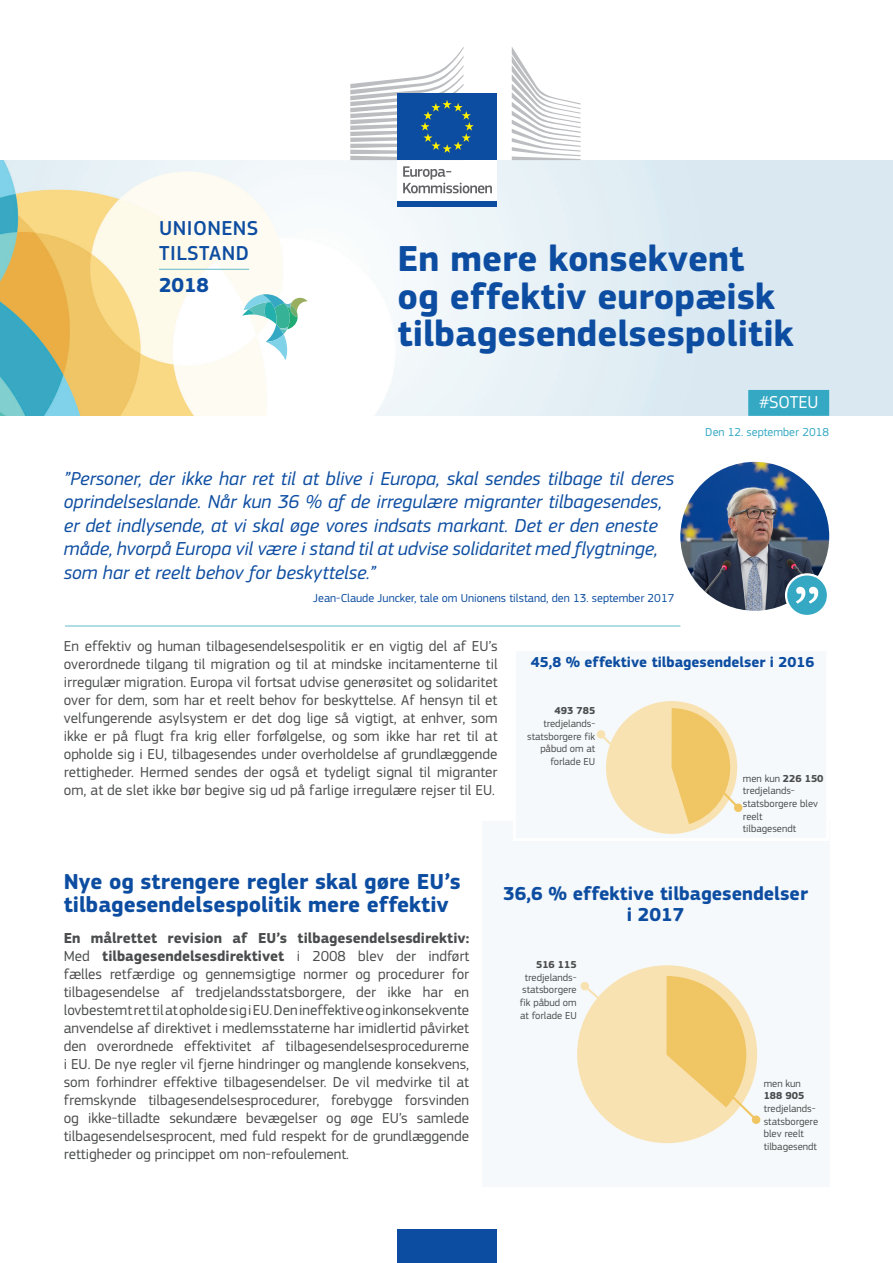
<style>
.page{position:relative;width:893px;height:1263px;background:#fff}
.page>*{position:absolute;margin:0;border:0;box-sizing:border-box;transform-origin:0 0}
.doc_title{font:700 37.5px/37.5px "EC Square Sans Pro";color:#0d4da1}
.title_1{font:700 22.5px/22.5px "EC Square Sans Pro";color:#0d4da1}
.theme1{font:500 21px/25.2px "EC Square Sans Pro";letter-spacing:.02em;color:#0d4da1}
.theme2{font:700 21px "EC Square Sans Pro";color:#0d4da1}
.quote{font:italic 19.5px/23.4px "EC Square Sans Pro";letter-spacing:-.005em;color:#0d4da1}
.graph_title_2{font:700 19.5px/21.5px "EC Square Sans Pro";color:#0d4da1;text-align:center}
.tweet{font:18px "EC Square Sans Pro";color:#fff}
.body{font:15px/18px "EC Square Sans Pro";color:#4b4c4d;text-align:justify}
.body_break{font:15px/18px "EC Square Sans Pro";color:#4b4c4d;text-align:justify}
.graph_title{font:700 15px "EC Square Sans Pro";color:#0d4da1}
.quote_auth{font:12px "EC Square Sans Pro";color:#0d4da1}
.doc_date{font:12px "EC Square Sans Pro";color:#35a9c4}
.graph_body_next{font:10.5px/12.6px "EC Square Sans Pro";color:#4b4c4d}
.graph_body_right_nex{font:10.5px/12.6px "EC Square Sans Pro";color:#4b4c4d;text-align:right}
.graph_body{font:10.5px "EC Square Sans Pro";color:#4b4c4d}
.graph_body_right{font:700 10.5px "EC Square Sans Pro";color:#4b4c4d}
.graph_body_next-2{font:700 10.5px "EC Square Sans Pro";color:#4b4c4d}
.s1{font-weight:700}
</style>
<div class="page">
<img style="left:0;top:160px;width:893px;height:256px">
<img style="left:680px;top:462px;width:149px;height:149px;border-radius:74px">
<svg style="left:242px;top:294px;width:66px;height:66px"></svg>
<div style="left:786px;top:574px;width:42px;height:42px;background:#35a9c4;border-radius:50%"></div>
<div style="left:785px;top:573px;width:44px;height:44px;border:2px solid #fff;border-radius:50%"></div>
<svg style="left:796px;top:587px;width:22px;height:17px"></svg>
<div style="left:482px;top:821px;width:347px;height:365px;background:#f5f9fb"></div>
<div style="left:513px;top:648px;width:316px;height:193px;background:#f5f9fb"></div>
<div style="left:748px;top:390px;width:81px;height:26px;background:#35a9c4"></div>
<hr style="left:159px;top:269px;width:90px;height:1px;background:#61bbc8">
<hr style="left:65px;top:626px;width:615px;height:1px;background:#61bbc8">
<svg style="left:603px;top:731px;width:13px;height:18px"></svg>
<div style="left:597px;top:730px;width:8px;height:9px;background:#f9e2b2;border-radius:50%"></div>
<div style="left:606px;top:701px;width:131px;height:133px;background:#f9e2b2;border-radius:50%"></div>
<svg style="left:672px;top:708px;width:71px;height:116px"></svg>
<div style="left:577px;top:965px;width:180px;height:178px;background:#f9e2b2;border-radius:50%"></div>
<svg style="left:580px;top:982px;width:27px;height:24px"></svg>
<svg style="left:666px;top:976px;width:92px;height:147px"></svg>
<div style="left:752px;top:1115px;width:9px;height:9px;background:#f0c564;border-radius:50%"></div>
<div style="left:397px;top:158px;width:100px;height:44px;background:#fff"></div>
<div style="left:397px;top:201px;width:100px;height:6px;background:#0d4da1"></div>
<svg style="left:512px;top:47px;width:69px;height:113px"></svg>
<div style="left:397px;top:94px;width:100px;height:66px;background:#0d4da1"></div>
<svg style="left:350px;top:47px;width:124px;height:113px"></svg>
<svg style="left:403px;top:166px;width:89px;height:27px"></svg>
<div style="left:397px;top:1229px;width:100px;height:34px;background:#0d4da1"></div>
<p class="theme1" style="left:159px;top:216px;width:101px">UNIONENS<br>TILSTAND</p>
<p class="theme2" style="left:159px;top:272px;width:52px">2018</p>
<p class="doc_title" style="left:398px;top:241px;width:398px">En mere konsekvent og effektiv europæisk tilbagesendelsespolitik</p>
<p class="tweet" style="left:759px;top:392px;width:61px">#SOTEU</p>
<p class="doc_date" style="left:705px;top:425px;width:125px">Den 12. september 2018</p>
<p class="quote" style="left:64px;top:467px;width:612px">”Personer, der ikke har ret til at blive i Europa, skal sendes tilbage til deres oprindelseslande. Når kun 36 % af de irregulære migranter tilbagesendes, er det indlysende, at vi skal øge vores indsats markant. Det er den eneste måde, hvorpå Europa vil være i stand til at udvise solidaritet med flygtninge, som har et reelt behov for beskyttelse.”</p>
<p class="quote_auth" style="left:313px;top:591px;width:363px">Jean-Claude Juncker, tale om Unionens tilstand, den 13. september 2017</p>
<p class="body_break" style="left:64px;top:637px;width:435px">En effektiv og human tilbagesendelsespolitik er en vigtig del af EU’s overordnede tilgang til migration og til at mindske incitamenterne til irregulær migration. Europa vil fortsat udvise generøsitet og solidaritet over for dem, som har et reelt behov for beskyttelse. Af hensyn til et velfungerende asylsystem er det dog lige så vigtigt, at enhver, som ikke er på flugt fra krig eller forfølgelse, og som ikke har ret til at opholde sig i EU, tilbagesendes under overholdelse af grundlæggende rettigheder. Hermed sendes der også et tydeligt signal til migranter om, at de slet ikke bør begive sig ud på farlige irregulære rejser til EU.</p>
<p class="graph_title" style="left:531px;top:653px;width:285px">45,8 % effektive tilbagesendelser i 2016</p>
<p class="graph_body_right" style="left:555px;top:705px;width:42px">493 785</p>
<p class="graph_body_right_nex" style="left:527px;top:717px;width:70px">tredjelands&shy;statsborgere fik påbud om at forlade EU</p>
<p class="graph_body" style="left:743px;top:772px;width:82px">men kun <span class="s1">226 150</span></p>
<p class="graph_body_next" style="left:743px;top:785px;width:77px">tredjelands&shy;statsborgere blev reelt</p>
<p class="graph_body_next" style="left:743px;top:822px;width:55px">tilbagesendt</p>
<p class="title_1" style="left:64px;top:871px;width:398px">Nye og strengere regler skal gøre EU’s tilbagesendelsespolitik mere effektiv</p>
<p class="body" style="left:64px;top:929px;width:407px"><span class="s1">En målrettet revision af EU’s tilbagesendelsesdirektiv:<br></span>Med <span class="s1">tilbagesendelsesdirektivet</span> i 2008 blev der indført fælles retfærdige og gennemsigtige normer og procedurer for tilbagesendelse af tredjelandsstatsborgere, der ikke har en lovbestemt ret til at opholde sig iEU. Den ineffektive og inkonsekvente anvendelse af direktivet i medlemsstaterne har imidlertid påvirket den overordnede effektivitet af tilbagesendelsesprocedurerne i EU. De nye regler vil fjerne hindringer og manglende konsekvens, som forhindrer effektive tilbagesendelser. De vil medvirke til at fremskynde tilbagesendelsesprocedurer, forebygge forsvinden og ikke-tilladte sekundære bevægelser og øge EU’s samlede tilbagesendelsesprocent, med fuld respekt for de grundlæggende rettigheder og princippet om non-refoulement.</p>
<p class="graph_title_2" style="left:503px;top:883px;width:306px">36,6 % effektive tilbagesendelser i 2017</p>
<p class="graph_body_right" style="left:536px;top:958px;width:42px">516 115</p>
<p class="graph_body_right_nex" style="left:522px;top:971px;width:56px;text-align:left">tredjelands&shy;statsborgere</p>
<p class="graph_body_right_nex" style="left:520px;top:996px;width:58px">fik påbud om</p>
<p class="graph_body_right_nex" style="left:520px;top:1009px;width:58px">at forlade EU</p>
<p class="graph_body" style="left:764px;top:1077px;width:39px">men kun</p>
<p class="graph_body_next-2" style="left:764px;top:1090px;width:42px">188 905</p>
<p class="graph_body_next" style="left:764px;top:1102px;width:56px">tredjelands&shy;statsborgere</p>
<p class="graph_body_next" style="left:764px;top:1127px;width:55px">blev reelt tilbagesendt</p>
</div>
